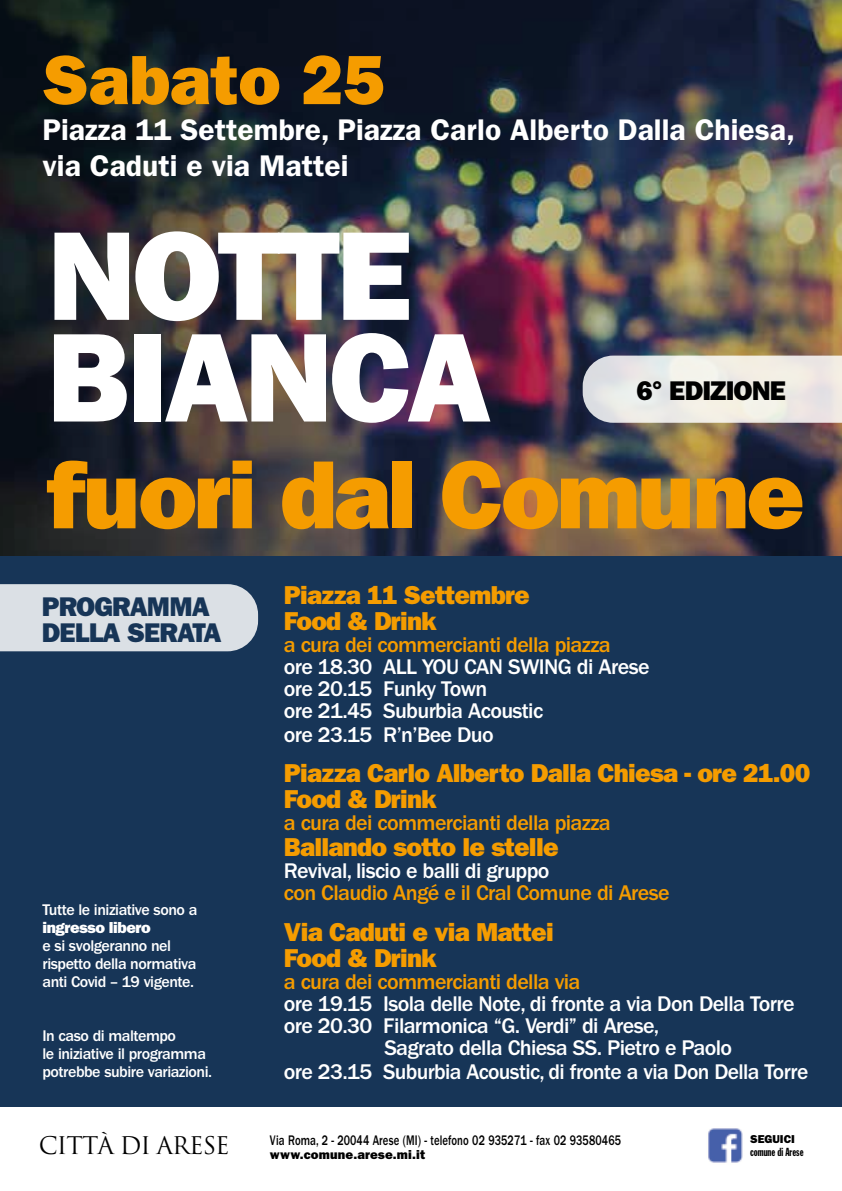
<style>
.page{position:relative;width:842px;height:1191px;background:#fff}
.page>*{position:absolute;margin:0;border:0;box-sizing:border-box;transform-origin:0 0}
.t1{font:800 127px/101.6px "Franklin Gothic";letter-spacing:-.03em;color:#fff}
.t2{font:800 97.2px "Franklin Gothic";letter-spacing:-.03em;color:#f59c00}
.t3{font:800 70px "Franklin Gothic";color:#f59c00}
.t4{font:600 30px/36px "Franklin Gothic";color:#fff}
.t5{font:800 27.2px/26px "Franklin Gothic";letter-spacing:-.03em;color:#173557}
.t6{font:800 27.2px "Franklin Gothic";letter-spacing:-.03em;color:#000}
.t7{font:800 26px/26px "Franklin Gothic";letter-spacing:-.03em;color:#f59c00}
.t8{font:23.6px "Trajan";letter-spacing:-.04em;color:#000}
.t9{font:500 22px/22px "Franklin Gothic";letter-spacing:-.03em;color:#fff}
.t10{font:500 22px "Franklin Gothic";letter-spacing:-.03em;color:#f59c00}
.t11{font:500 16px/18px "Franklin Gothic";letter-spacing:-.03em;color:#fff}
.t12{font:800 16px "Franklin Gothic";letter-spacing:-.03em;color:#fff}
.t13{font:500 14.4px "Franklin Gothic";letter-spacing:.01em;color:#000;scale:.75 1}
.t14{font:800 13px "Franklin Gothic";letter-spacing:.01em;color:#000}
.t15{font:11.4px "Franklin Gothic Extra Cond";color:#000;scale:.95 1}
.t16{font:800 11.4px "Franklin Gothic";color:#000}
</style>
<div class="page">
<div style="left:0;top:0;width:842px;height:1106px;background:#173557"></div>
<img style="left:0;top:0;width:842px;height:555px">
<img style="left:708px;top:1128px;width:35px;height:35px">
<div style="left:0;top:584px;width:258px;height:67px;background:#dbe0e5"></div>
<svg style="left:583px;top:355px;width:259px;height:68px;background:#e6e4e0"></svg>
<h3 class="t3" style="left:43px;top:39px;width:344px">Sabato 25</h3>
<h3 class="t4" style="left:43px;top:112px;width:754px">Piazza 11 Settembre, Piazza Carlo Alberto Dalla Chiesa, via Caduti e via Mattei</h3>
<h1 class="t1" style="left:47px;top:226px;width:445px">NOTTE<br>BIANCA</h1>
<p class="t6" style="left:636px;top:375px;width:151px">6° EDIZIONE</p>
<h2 class="t2" style="left:47px;top:438px;width:759px">fuori dal Comune</h2>
<p class="t5" style="left:42px;top:594px;width:181px">PROGRAMMA<br>DELLA SERATA</p>
<p class="t11" style="left:43px;top:901px;width:156px">Tutte le iniziative sono a</p>
<p class="t12" style="left:43px;top:918px;width:110px">ingresso libero</p>
<p class="t11" style="left:43px;top:937px;width:155px">e si svolgeranno nel rispetto della normativa anti Covid – 19 vigente.</p>
<p class="t11" style="left:43px;top:1027px;width:171px">In caso di maltempo<br>le iniziative il programma potrebbe subire variazioni.</p>
<p class="t8" style="left:39px;top:1131px;width:192px">CITTÀ DI ARESE</p>
<p class="t7" style="left:284px;top:582px;width:247px">Piazza 11 Settembre<br>Food &amp; Drink</p>
<p class="t10" style="left:284px;top:633px;width:329px">a cura dei commercianti della piazza</p>
<p class="t9" style="left:284px;top:656px;width:367px">ore 18.30 ALL YOU CAN SWING di Arese ore 20.15 Funky Town<br>ore 21.45 Suburbia Acoustic</p>
<p class="t9" style="left:284px;top:724px;width:211px">ore 23.15 R’n’Bee Duo</p>
<p class="t7" style="left:284px;top:760px;width:528px">Piazza Carlo Alberto Dalla Chiesa - ore 21.00<br>Food &amp; Drink</p>
<p class="t10" style="left:284px;top:811px;width:329px">a cura dei commercianti della piazza</p>
<p class="t7" style="left:284px;top:834px;width:276px">Ballando sotto le stelle</p>
<p class="t9" style="left:284px;top:860px;width:267px">Revival, liscio e balli di gruppo</p>
<p class="t10" style="left:284px;top:881px;width:387px">con Claudio Angé e il Cral Comune di Arese</p>
<p class="t7" style="left:284px;top:918px;width:272px">Via Caduti e via Mattei<br>Food &amp; Drink</p>
<p class="t10" style="left:284px;top:969px;width:298px">a cura dei commercianti della via</p>
<p class="t9" style="left:284px;top:992px;width:512px">ore 19.15 Isola delle Note, di fronte a via Don Della Torre</p>
<p class="t9" style="left:284px;top:1014px;width:377px">ore 20.30 Filarmonica “G. Verdi” di Arese,</p>
<p class="t9" style="left:384px;top:1036px;width:349px">Sagrato della Chiesa SS. Pietro e Paolo</p>
<p class="t9" style="left:284px;top:1060px;width:526px">ore 23.15 Suburbia Acoustic, di fronte a via Don Della Torre</p>
<p class="t13" style="left:270px;top:1132px;width:470px">Via Roma, 2 - 20044 Arese (MI) - telefono 02 935271 - fax 02 93580465</p>
<p class="t14" style="left:270px;top:1146px;width:157px">www.comune.arese.mi.it</p>
<p class="t16" style="left:750px;top:1132px;width:46px">SEGUICI</p>
<p class="t15" style="left:750px;top:1146px;width:58px">comune di Arese</p>
</div>
